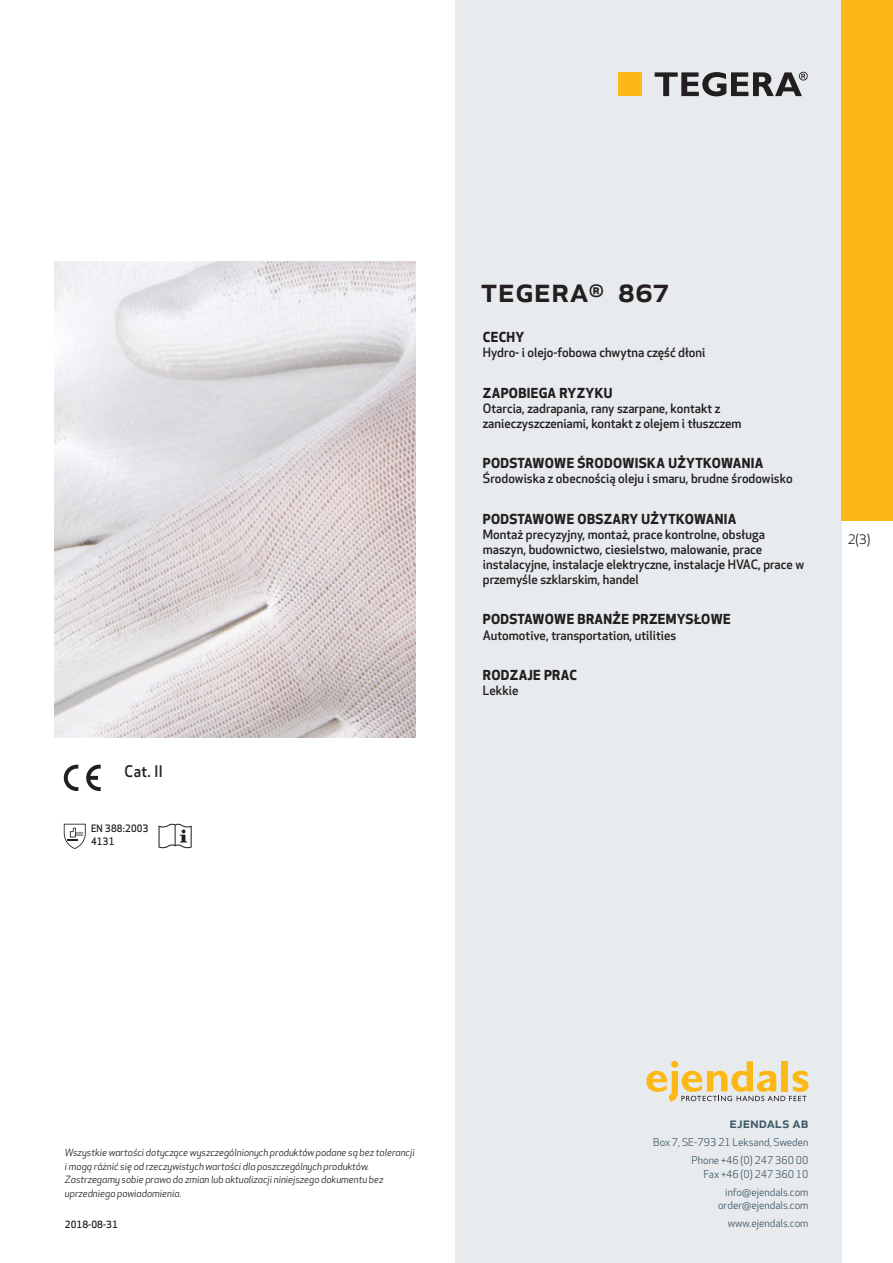
<style>
.page{position:relative;width:893px;height:1263px;background:#fff}
.page>*{position:absolute;margin:0;border:0;box-sizing:border-box;transform-origin:0 0}
.prodname{font:500 34.5px "Apex New";color:#231f20}
.Artikel{font:500 15.6px "Apex New";color:#231f20;scale:.95 1}
.t1{font:500 15px "Apex New";color:#405968}
.Funktion_body{font:700 13.5px "Apex New";letter-spacing:.025em;color:#231f20}
.t2{font:12.75px "Apex New";color:#231f20}
.Funktion_body-2{font:500 12.6px/15px "Apex New";color:#231f20}
.t3{font:10.5px/18px "Apex New";color:#405968;text-align:right}
.Artikel-2{font:500 10.05px/13.2px "Apex New";letter-spacing:.025em;color:#231f20;scale:.95 1}
.t4{font:italic 9.75px/13.5px "Apex New";color:#231f20}
.Sidfot_datum{font:500 9.75px "Apex New";color:#231f20}
</style>
<div class="page">
<div style="left:455px;top:0;width:387px;height:1263px;background:#e8ebee"></div>
<svg style="left:646px;top:1061px;width:162px;height:40px"></svg>
<div style="left:842px;top:0;width:51px;height:520px;background:#fcb814"></div>
<div style="left:618px;top:72px;width:24px;height:24px;background:#fcb814"></div>
<svg style="left:655px;top:72px;width:153px;height:24px"></svg>
<svg style="left:86px;top:765px;width:15px;height:26px"></svg>
<svg style="left:64px;top:765px;width:14px;height:26px"></svg>
<svg style="left:64px;top:824px;width:22px;height:25px"></svg>
<svg style="left:159px;top:824px;width:33px;height:24px"></svg>
<img style="left:54px;top:261px;width:361px;height:477px">
<p class="Artikel" style="left:125px;top:761px;width:42px">Cat. II</p>
<p class="Artikel-2" style="left:91px;top:821px;width:62px">EN 388:2003<br>4131</p>
<p class="prodname" style="left:480px;top:266px;width:190px">TEGERA<sup>®</sup> 867</p>
<p class="Funktion_body" style="left:483px;top:327px;width:43px">CECHY</p>
<p class="Funktion_body-2" style="left:483px;top:345px;width:224px">Hydro- i olejo-fobowa chwytna część dłoni</p>
<p class="Funktion_body" style="left:483px;top:383px;width:131px">ZAPOBIEGA RYZYKU</p>
<p class="Funktion_body-2" style="left:483px;top:400px;width:260px">Otarcia, zadrapania, rany szarpane, kontakt z zanieczyszczeniami, kontakt z olejem i tłuszczem</p>
<p class="Funktion_body" style="left:483px;top:453px;width:282px">PODSTAWOWE ŚRODOWISKA UŻYTKOWANIA</p>
<p class="Funktion_body-2" style="left:483px;top:471px;width:311px">Środowiska z obecnością oleju i smaru, brudne środowisko</p>
<p class="Funktion_body" style="left:483px;top:509px;width:255px">PODSTAWOWE OBSZARY UŻYTKOWANIA</p>
<p class="Funktion_body-2" style="left:483px;top:526px;width:323px">Montaż precyzyjny, montaż, prace kontrolne, obsługa maszyn, budownictwo, ciesielstwo, malowanie, prace instalacyjne, instalacje elektryczne, instalacje HVAC, prace w przemyśle szklarskim, handel</p>
<p class="Funktion_body" style="left:483px;top:610px;width:249px">PODSTAWOWE BRANŻE PRZEMYSŁOWE</p>
<p class="Funktion_body-2" style="left:483px;top:627px;width:195px">Automotive, transportation, utilities</p>
<p class="Funktion_body" style="left:483px;top:665px;width:96px">RODZAJE PRAC</p>
<p class="Funktion_body-2" style="left:483px;top:683px;width:37px">Lekkie</p>
<p class="t2" style="left:848px;top:531px;width:24px">2(3)</p>
<p class="t4" style="left:65px;top:1146px;width:351px">Wszystkie wartości dotyczące wyszczególnionych produktów podane są bez tolerancji i mogą różnić się od rzeczywistych wartości dla poszczególnych produktów.<br>Zastrzegamy sobie prawo do zmian lub aktualizacji niniejszego dokumentu bez uprzedniego powiadomienia.</p>
<p class="Sidfot_datum" style="left:65px;top:1218px;width:54px">2018-08-31</p>
<p class="t1" style="left:729px;top:1113px;width:80px">ejendals ab</p>
<p class="t3" style="left:653px;top:1133px;width:157px">Box 7, SE-793 21 Leksand, Sweden<br>Phone +46 (0) 247 360 00</p>
<p class="t3" style="left:703px;top:1165px;width:107px">Fax +46 (0) 247 360 10 info@ejendals.com</p>
<p class="t3" style="left:718px;top:1196px;width:92px">order@ejendals.com</p>
<p class="t3" style="left:728px;top:1215px;width:82px">www.ejendals.com</p>
</div>
